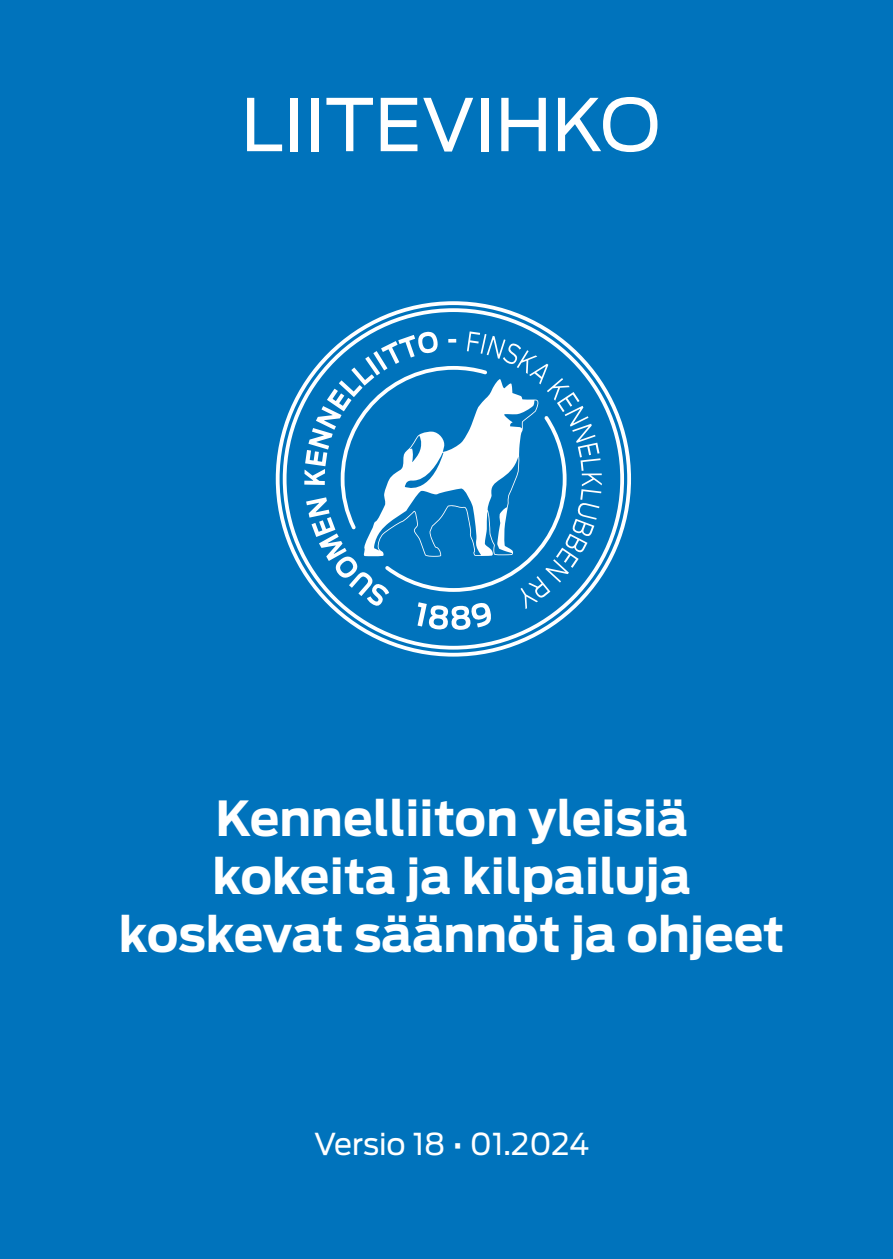
<style>
.page{position:relative;width:893px;height:1259px;background:#0073bc}
.page>*{position:absolute;margin:0;border:0;box-sizing:border-box;transform-origin:0 0}
.t1{font:72px "Antenna";color:#fff}
.t2{font:700 48px/57.6px "Antenna";color:#fff;text-align:center}
.t3{font:30px "Antenna";color:#fff}
</style>
<div class="page">
<svg style="left:276px;top:301px;width:355px;height:355px"></svg>
<svg style="left:283px;top:308px;width:341px;height:341px"></svg>
<svg style="left:304px;top:331px;width:298px;height:299px"></svg>
<h1 class="t1" style="left:241px;top:82px;width:421px">LIITEVIHKO</h1>
<p class="t2" style="left:119px;top:790px;width:667px">Kennelliiton yleisiä kokeita ja kilpailuja koskevat säännöt ja ohjeet</p>
<p class="t3" style="left:314px;top:1125px;width:277px">Versio 18 • 01.2024</p>
</div>
